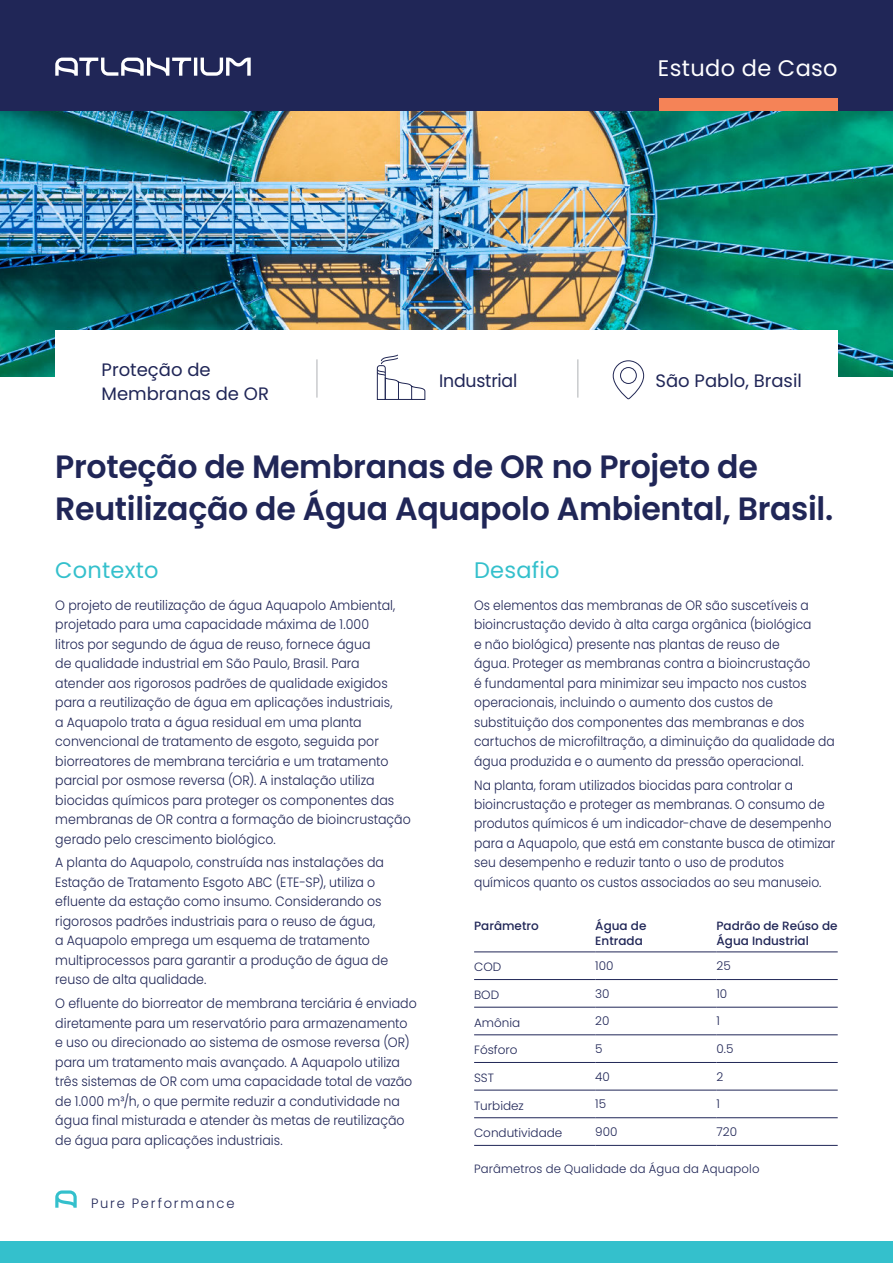
<style>
.page{position:relative;width:893px;height:1263px;background:#fff}
.page>*{position:absolute;margin:0;border:0;box-sizing:border-box;transform-origin:0 0}
.t1{font:600 32.25px/42px "Poppins";letter-spacing:-.01em;color:#202657}
.t2{font:22.5px "Poppins";letter-spacing:.01em;color:#34c0cc}
.t3{font:22.5px "Poppins";letter-spacing:.015em;color:#fff}
.t4{font:18px/24px "Poppins";color:#202657}
.t5{font:18px "Poppins";color:#202657;scale:.96 1}
.t6{font:300 13.5px/19.5px "Poppins";letter-spacing:.005em;color:#202657;scale:.93 1}
.t7{font:300 13.5px/19.5px "Poppins";letter-spacing:.005em;color:#202657;scale:.91 1}
.t8{font:300 13.5px "Poppins";letter-spacing:.14em;color:#202657}
.t9{font:300 12px "Poppins";color:#202657}
.t10{font:500 12px/15px "Poppins";color:#202657}
.t11{font:300 12px "Poppins";letter-spacing:.02em;color:#202657}
</style>
<div class="page">
<div style="left:0;top:1242px;width:893px;height:21px;background:#34c0cc"></div>
<svg style="left:55px;top:1190px;width:22px;height:18px"></svg>
<img style="left:0;top:111px;width:893px;height:265px">
<div style="left:0;top:0;width:893px;height:111px;background:#202657"></div>
<hr style="left:194px;top:58px;width:3px;height:18px;background:#fff">
<svg style="left:201px;top:58px;width:50px;height:18px"></svg>
<svg style="left:55px;top:58px;width:136px;height:18px"></svg>
<div style="left:55px;top:330px;width:783px;height:95px;background:#fff"></div>
<hr style="left:577px;top:359px;width:2px;height:39px;background:#c9cbcd">
<hr style="left:316px;top:359px;width:2px;height:39px;background:#c9cbcd">
<svg style="left:613px;top:360px;width:31px;height:39px"></svg>
<hr style="left:474px;top:952px;width:121px;height:1px;background:#202657">
<hr style="left:474px;top:979px;width:121px;height:1px;background:#202657">
<hr style="left:474px;top:1007px;width:121px;height:1px;background:#202657">
<hr style="left:474px;top:1034px;width:121px;height:1px;background:#202657">
<hr style="left:474px;top:1062px;width:121px;height:1px;background:#202657">
<hr style="left:474px;top:1090px;width:121px;height:1px;background:#202657">
<hr style="left:474px;top:1117px;width:121px;height:1px;background:#202657">
<hr style="left:474px;top:1145px;width:121px;height:1px;background:#202657">
<hr style="left:595px;top:979px;width:121px;height:1px;background:#202657">
<hr style="left:716px;top:979px;width:122px;height:1px;background:#202657">
<hr style="left:595px;top:1007px;width:121px;height:1px;background:#202657">
<hr style="left:716px;top:1007px;width:122px;height:1px;background:#202657">
<hr style="left:595px;top:1090px;width:121px;height:1px;background:#202657">
<hr style="left:716px;top:1090px;width:122px;height:1px;background:#202657">
<hr style="left:595px;top:1117px;width:121px;height:1px;background:#202657">
<hr style="left:716px;top:1117px;width:122px;height:1px;background:#202657">
<hr style="left:595px;top:1034px;width:121px;height:1px;background:#202657">
<hr style="left:716px;top:1034px;width:122px;height:1px;background:#202657">
<hr style="left:595px;top:1062px;width:121px;height:1px;background:#202657">
<hr style="left:716px;top:1062px;width:122px;height:1px;background:#202657">
<hr style="left:595px;top:952px;width:121px;height:1px;background:#202657">
<hr style="left:716px;top:952px;width:122px;height:1px;background:#202657">
<hr style="left:595px;top:1145px;width:121px;height:1px;background:#202657">
<hr style="left:716px;top:1145px;width:122px;height:1px;background:#202657">
<svg style="left:377px;top:354px;width:48px;height:46px"></svg>
<div style="left:659px;top:98px;width:179px;height:13px;background:#f58357"></div>
<h2 class="t3" style="left:658px;top:58px;width:181px">Estudo de Caso</h2>
<h3 class="t4" style="left:102px;top:359px;width:169px">Proteção de<br>Membranas de OR</h3>
<h3 class="t4" style="left:655px;top:370px;width:148px">São Pablo, Brasil</h3>
<h3 class="t5" style="left:439px;top:372px;width:83px">Industrial</h3>
<h1 class="t1" style="left:55px;top:448px;width:779px">Proteção de Membranas de OR no Projeto de<br>Reutilização de Água Aquapolo Ambiental, Brasil.</h1>
<h2 class="t2" style="left:55px;top:560px;width:105px">Contexto</h2>
<p class="t6" style="left:55px;top:595px;width:384px">O projeto de reutilização de água Aquapolo Ambiental, projetado para uma capacidade máxima de 1.000<br>litros por segundo de água de reuso, fornece água<br>de qualidade industrial em São Paulo, Brasil. Para atender aos rigorosos padrões de qualidade exigidos para a reutilização de água em aplicações industriais,<br>a Aquapolo trata a água residual em uma planta convencional de tratamento de esgoto, seguida por biorreatores de membrana terciária e um tratamento parcial por osmose reversa (OR). A instalação utiliza biocidas químicos para proteger os componentes das membranas de OR contra a formação de bioincrustação gerado pelo crescimento biológico.</p>
<p class="t6" style="left:55px;top:853px;width:359px">A planta do Aquapolo, construída nas instalações da Estação de Tratamento Esgoto ABC (ETE-SP), utiliza o efluente da estação como insumo. Considerando os rigorosos padrões industriais para o reuso de água,<br>a Aquapolo emprega um esquema de tratamento multiprocessos para garantir a produção de água de reuso de alta qualidade.</p>
<p class="t6" style="left:55px;top:994px;width:390px">O efluente do biorreator de membrana terciária é enviado diretamente para um reservatório para armazenamento e uso ou direcionado ao sistema de osmose reversa (OR) para um tratamento mais avançado. A Aquapolo utiliza três sistemas de OR com uma capacidade total de vazão de 1.000 m³/h, o que permite reduzir a condutividade na água final misturada e atender às metas de reutilização de água para aplicações industriais.</p>
<p class="t8" style="left:91px;top:1195px;width:145px">Pure Performance</p>
<h2 class="t2" style="left:474px;top:560px;width:87px">Desafio</h2>
<p class="t7" style="left:474px;top:595px;width:398px">Os elementos das membranas de OR são suscetíveis a bioincrustação devido à alta carga orgânica (biológica<br>e não biológica) presente nas plantas de reuso de<br>água. Proteger as membranas contra a bioincrustação<br>é fundamental para minimizar seu impacto nos custos operacionais, incluindo o aumento dos custos de substituição dos componentes das membranas e dos cartuchos de microfiltração, a diminuição da qualidade da água produzida e o aumento da pressão operacional.</p>
<p class="t7" style="left:474px;top:775px;width:398px">Na planta, foram utilizados biocidas para controlar a bioincrustação e proteger as membranas. O consumo de produtos químicos é um indicador-chave de desempenho para a Aquapolo, que está em constante busca de otimizar seu desempenho e reduzir tanto o uso de produtos químicos quanto os custos associados ao seu manuseio.</p>
<p class="t10" style="left:474px;top:919px;width:66px">Parâmetro</p>
<p class="t10" style="left:595px;top:919px;width:53px">Água de<br>Entrada</p>
<p class="t10" style="left:716px;top:919px;width:123px">Padrão de Reúso de<br>Água Industrial</p>
<p class="t9" style="left:474px;top:960px;width:29px">COD</p>
<p class="t9" style="left:595px;top:959px;width:20px">100</p>
<p class="t9" style="left:716px;top:959px;width:16px">25</p>
<p class="t9" style="left:474px;top:988px;width:27px">BOD</p>
<p class="t9" style="left:595px;top:986px;width:16px">30</p>
<p class="t9" style="left:716px;top:986px;width:12px">10</p>
<p class="t9" style="left:474px;top:1015px;width:48px">Amônia</p>
<p class="t9" style="left:595px;top:1014px;width:16px">20</p>
<p class="t9" style="left:716px;top:1014px;width:5px">1</p>
<p class="t9" style="left:474px;top:1043px;width:45px">Fósforo</p>
<p class="t9" style="left:595px;top:1042px;width:9px">5</p>
<p class="t9" style="left:716px;top:1042px;width:18px">0.5</p>
<p class="t9" style="left:474px;top:1071px;width:21px">SST</p>
<p class="t9" style="left:595px;top:1069px;width:16px">40</p>
<p class="t9" style="left:716px;top:1069px;width:8px">2</p>
<p class="t9" style="left:474px;top:1098px;width:51px">Turbidez</p>
<p class="t9" style="left:595px;top:1097px;width:12px">15</p>
<p class="t9" style="left:716px;top:1097px;width:5px">1</p>
<p class="t9" style="left:474px;top:1126px;width:90px">Condutividade</p>
<p class="t9" style="left:595px;top:1125px;width:24px">900</p>
<p class="t9" style="left:716px;top:1125px;width:22px">720</p>
<p class="t11" style="left:474px;top:1162px;width:287px">Parâmetros de Qualidade da Água da Aquapolo</p>
</div>
